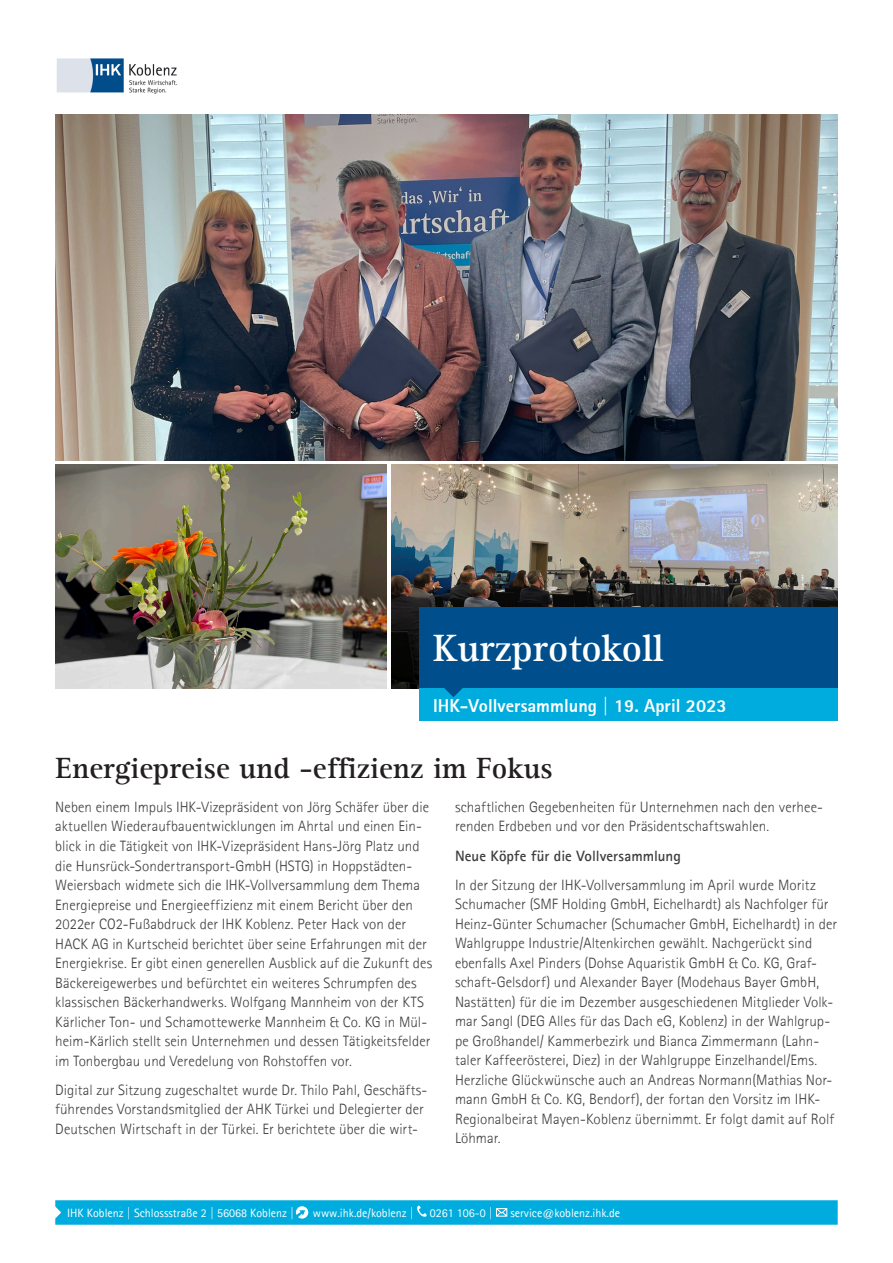
<style>
.page{position:relative;width:893px;height:1263px;background:#fff}
.page>*{position:absolute;margin:0;border:0;box-sizing:border-box;transform-origin:0 0}
.t1{font:700 39px "Agfa Rotis Serif";color:#fff}
.t2{font:700 30px "Agfa Rotis Serif";color:#231f20}
.t3{font:800 18.3px "Agfa Rotis Sans Serif";color:#fff}
.t4{font:300 15px/19.5px "Agfa Rotis Sans Serif";letter-spacing:.005em;color:#3e3e3f}
.t5{font:700 15px "Agfa Rotis Sans Serif";color:#3e3e3f}
.t6{font:12px "Agfa Rotis Sans Serif";color:#fff}
</style>
<div class="page">
<img style="left:391px;top:464px;width:447px;height:224px">
<img style="left:57px;top:58px;width:121px;height:36px">
<div style="left:419px;top:688px;width:419px;height:33px;background:#00acdd"></div>
<div style="left:419px;top:607px;width:419px;height:81px;background:#004f8c"></div>
<svg style="left:444px;top:688px;width:19px;height:9px"></svg>
<img style="left:55px;top:115px;width:783px;height:345px">
<img style="left:55px;top:464px;width:332px;height:224px">
<svg style="left:55px;top:1200px;width:783px;height:25px;background:#08aede"></svg>
<p class="t1" style="left:433px;top:624px;width:232px">Kurzprotokoll</p>
<p class="t3" style="left:433px;top:695px;width:295px">IHK-Vollversammlung | 19. April 2023</p>
<p class="t2" style="left:55px;top:749px;width:499px">Energiepreise und -effizienz im Fokus</p>
<p class="t4" style="left:55px;top:797px;width:379px">Neben einem Impuls IHK-Vizepräsident von Jörg Schäfer über die aktuellen Wiederaufbauentwicklungen im Ahrtal und einen Ein&shy;blick in die Tätigkeit von IHK-Vizepräsident Hans-Jörg Platz und die Hunsrück-Sondertransport-GmbH (HSTG) in Hoppstädten-Weiersbach widmete sich die IHK-Vollversammlung dem Thema Energiepreise und Energieeffizienz mit einem Bericht über den 2022er CO2-Fußabdruck der IHK Koblenz. Peter Hack von der HACK AG in Kurtscheid berichtet über seine Erfahrungen mit der Energiekrise. Er gibt einen generellen Ausblick auf die Zukunft des Bäckereigewerbes und befürchtet ein weiteres Schrumpfen des klassischen Bäckerhandwerks. Wolfgang Mannheim von der KTS Kärlicher Ton- und Schamottewerke Mannheim &amp; Co. KG in Mül&shy;heim-Kärlich stellt sein Unternehmen und dessen Tätigkeitsfelder im Tonbergbau und Veredelung von Rohstoffen vor.</p>
<p class="t4" style="left:55px;top:1079px;width:374px">Digital zur Sitzung zugeschaltet wurde Dr. Thilo Pahl, Geschäfts&shy;führendes Vorstandsmitglied der AHK Türkei und Delegierter der<br>Deutschen Wirtschaft in der Türkei. Er berichtete über die wirt-</p>
<p class="t4" style="left:455px;top:797px;width:370px">schaftlichen Gegebenheiten für Unternehmen nach den verhee&shy;renden Erdbeben und vor den Präsidentschaftswahlen.</p>
<p class="t5" style="left:455px;top:846px;width:227px">Neue Köpfe für die Vollversammlung</p>
<p class="t4" style="left:455px;top:874px;width:384px">In der Sitzung der IHK-Vollversammlung im April wurde Moritz Schumacher (SMF Holding GmbH, Eichelhardt) als Nachfolger für Heinz-Günter Schumacher (Schumacher GmbH, Eichelhardt) in der Wahlgruppe Industrie/Altenkirchen gewählt. Nachgerückt sind ebenfalls Axel Pinders (Dohse Aquaristik GmbH &amp; Co. KG, Graf&shy;schaft-Gelsdorf) und Alexander Bayer (Modehaus Bayer GmbH, Nastätten) für die im Dezember ausgeschiedenen Mitglieder Volk&shy;mar Sangl (DEG Alles für das Dach eG, Koblenz) in der Wahlgrup&shy;pe Großhandel/ Kammerbezirk und Bianca Zimmermann (Lahn&shy;taler Kaffeerösterei, Diez) in der Wahlgruppe Einzelhandel/Ems.<br>Herzliche Glückwünsche auch an Andreas Normann(Mathias Nor&shy;mann GmbH &amp; Co. KG, Bendorf), der fortan den Vorsitz im IHK-Regionalbeirat Mayen-Koblenz übernimmt. Er folgt damit auf Rolf Löhmar.</p>
<p class="t6" style="left:67px;top:1205px;width:229px">IHK Koblenz | Schlossstraße 2 | 56068 Koblenz |</p>
<p class="t6" style="left:313px;top:1205px;width:103px">www.ihk.de/koblenz |</p>
<p class="t6" style="left:430px;top:1205px;width:65px">0261 106-0 |</p>
<p class="t6" style="left:510px;top:1205px;width:111px">service@koblenz.ihk.de</p>
</div>
